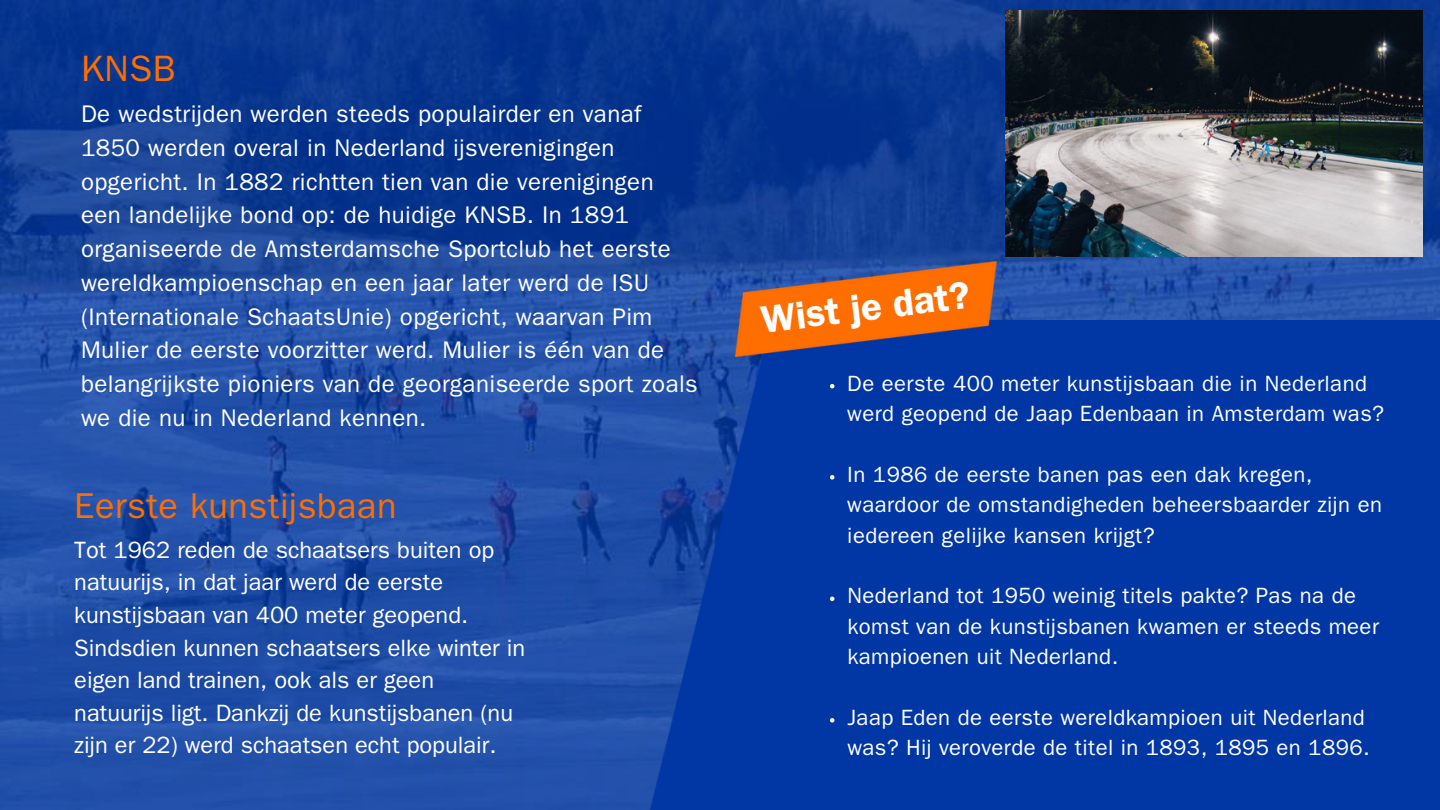
<style>
.page{position:relative;width:1440px;height:810px;background:#fff}
.page>*{position:absolute;margin:0;border:0;box-sizing:border-box;transform-origin:0 0}
.t1{font:600 38.55px "Franklin Gothic";color:#fff}
.t2{font:36.75px "ITC Franklin Gothic Std";color:#ff6e00}
.t3{font:36px "ITC Franklin Gothic Std";letter-spacing:.015em;color:#ff6e00}
.t4{font:24.15px/33.8px "ITC Franklin Gothic Std";letter-spacing:.015em;color:#fff}
.t5{font:23.7px/32.7px "ITC Franklin Gothic Std";color:#fff}
.t6{font:22.2px/30.3px "ITC Franklin Gothic Std";letter-spacing:.02em;color:#fff}
.t7{font:22.05px/30.3px "ITC Franklin Gothic Std";letter-spacing:.02em;color:#fff}
</style>
<div class="page">
<img style="left:0;top:0;width:1440px;height:810px">
<img style="left:1006px;top:11px;width:416px;height:245px">
<img style="left:648px;top:321px;width:792px;height:489px">
<img style="left:735px;top:262px;width:261px;height:94px">
<svg style="left:830px;top:384px;width:4px;height:4px"></svg>
<svg style="left:830px;top:475px;width:4px;height:5px"></svg>
<svg style="left:830px;top:597px;width:4px;height:4px"></svg>
<svg style="left:830px;top:718px;width:4px;height:5px"></svg>
<p class="t2" style="left:81px;top:55px;width:96px">KNSB</p>
<p class="t4" style="left:81px;top:101px;width:618px">De wedstrijden werden steeds populairder en vanaf 1850 werden overal in Nederland ijsverenigingen opgericht. In 1882 richtten tien van die verenigingen een landelijke bond op: de huidige KNSB. In 1891 organiseerde de Amsterdamsche Sportclub het eerste wereldkampioenschap en een jaar later werd de ISU (Internationale SchaatsUnie) opgericht, waarvan Pim Mulier de eerste voorzitter werd. Mulier is één van de belangrijkste pioniers van de georganiseerde sport zoals we die nu in Nederland kennen.</p>
<p class="t3" style="left:74px;top:494px;width:324px">Eerste kunstijsbaan</p>
<p class="t5" style="left:74px;top:537px;width:453px">Tot 1962 reden de schaatsers buiten op natuurijs, in dat jaar werd de eerste kunstijsbaan van 400 meter geopend.<br>Sindsdien kunnen schaatsers elke winter in eigen land trainen, ook als er geen natuurijs ligt. Dankzij de kunstijsbanen (nu zijn er 22) werd schaatsen echt populair.</p>
<p class="t1" style="left:760px;top:307px;width:211px;rotate:-7deg">Wist je dat?</p>
<p class="t7" style="left:847px;top:371px;width:538px">De eerste 400 meter kunstijsbaan die in Nederland werd geopend de Jaap Edenbaan in Amsterdam was?</p>
<h1 class="t7" style="left:847px;top:463px;width:536px">In 1986 de eerste banen pas een dak kregen, waardoor de omstandigheden beheersbaarder zijn en iedereen gelijke kansen krijgt?</h1>
<p class="t6" style="left:847px;top:584px;width:533px">Nederland tot 1950 weinig titels pakte? Pas na de komst van de kunstijsbanen kwamen er steeds meer kampioenen uit Nederland.</p>
<p class="t6" style="left:847px;top:706px;width:524px">Jaap Eden de eerste wereldkampioen uit Nederland was? Hij veroverde de titel in 1893, 1895 en 1896.</p>
</div>
